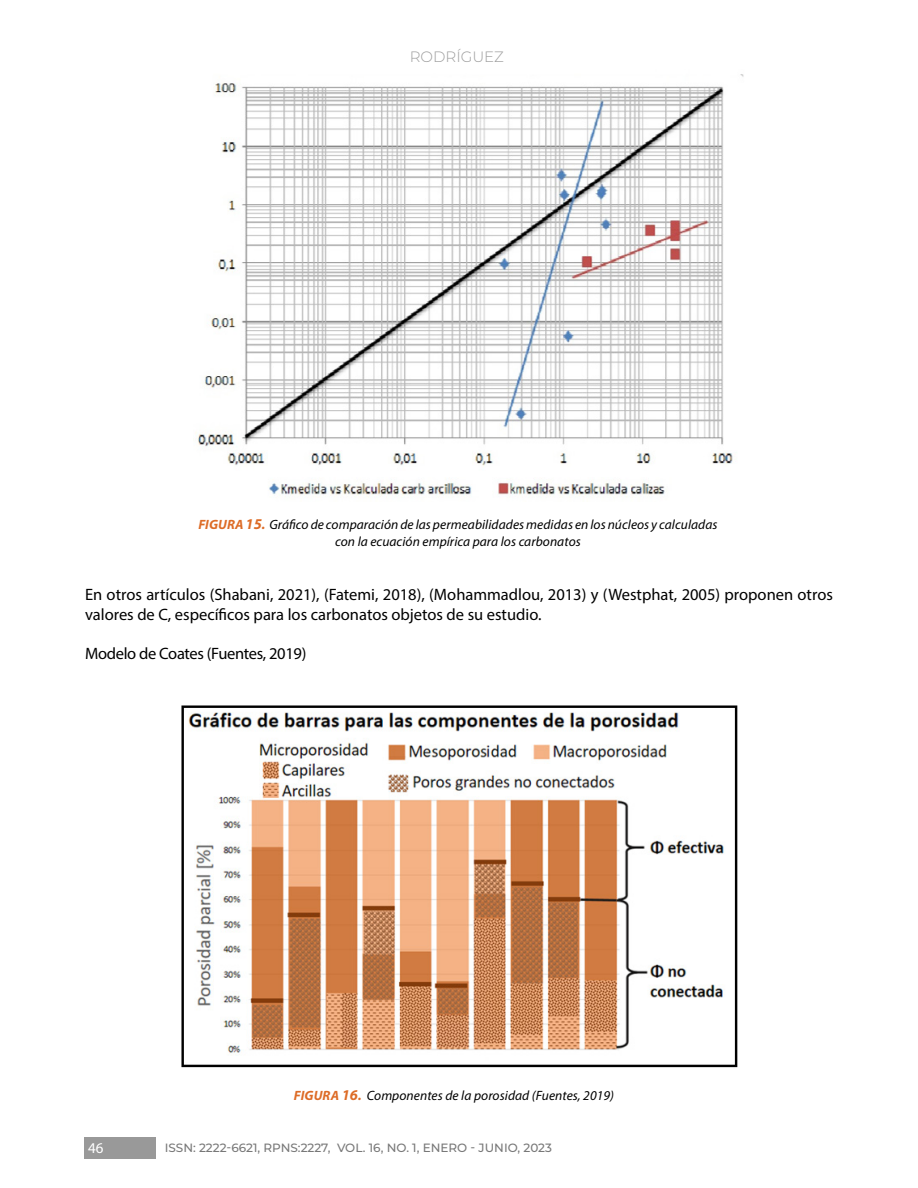
<style>
.page{position:relative;width:918px;height:1188px;background:#fff}
.page>*{position:absolute;margin:0;border:0;box-sizing:border-box;transform-origin:0 0}
.t1{font:16.5px/19.5px "Myriad Pro";color:#000}
.t2{font:16.5px "Myriad Pro";letter-spacing:-.02em;color:#000}
.t3{font:300 15px "Montserrat";color:#9d9d9d}
.t4{font:15px "Myriad Pro";color:#fff}
.t5{font:italic 13.5px/16.2px "Myriad Pro";letter-spacing:.005em;color:#000;text-align:center}
.t6{font:500 12px "Montserrat";color:#787878}
.s1{font-weight:700;color:#dd6c27}
.s2{font-weight:700;font-size:15px;color:#dd6c27}
</style>
<div class="page">
<div style="left:84px;top:1137px;width:72px;height:21px;background:#999"></div>
<img style="left:196px;top:74px;width:548px;height:424px">
<img style="left:181px;top:705px;width:557px;height:363px">
<p class="t3" style="left:410px;top:47px;width:96px">RODRÍGUEZ</p>
<p class="t5" style="left:198px;top:517px;width:521px"><span class="s1">FIGURA</span> <span class="s2">15</span><span class="s1">.</span> Gráfico de comparación de las permeabilidades medidas en los núcleos y calculadas con la ecuación empírica para los carbonatos</p>
<p class="t1" style="left:85px;top:585px;width:749px">En otros artículos (Shabani, 2021), (Fatemi, 2018), (Mohammadlou, 2013) y (Westphat, 2005) proponen otros valores de C, específicos para los carbonatos objetos de su estudio.</p>
<p class="t2" style="left:85px;top:643px;width:223px">Modelo de Coates (Fuentes, 2019)</p>
<p class="t5" style="left:294px;top:1088px;width:322px"><span class="s1">FIGURA</span> <span class="s2">16</span><span class="s1">.</span> Componentes de la porosidad (Fuentes, 2019)</p>
<p class="t4" style="left:88px;top:1139px;width:17px">46</p>
<p class="t6" style="left:165px;top:1139px;width:389px">ISSN: 2222-6621, RPNS:2227, VOL. 16, NO. 1, ENERO - JUNIO, 2023</p>
</div>
